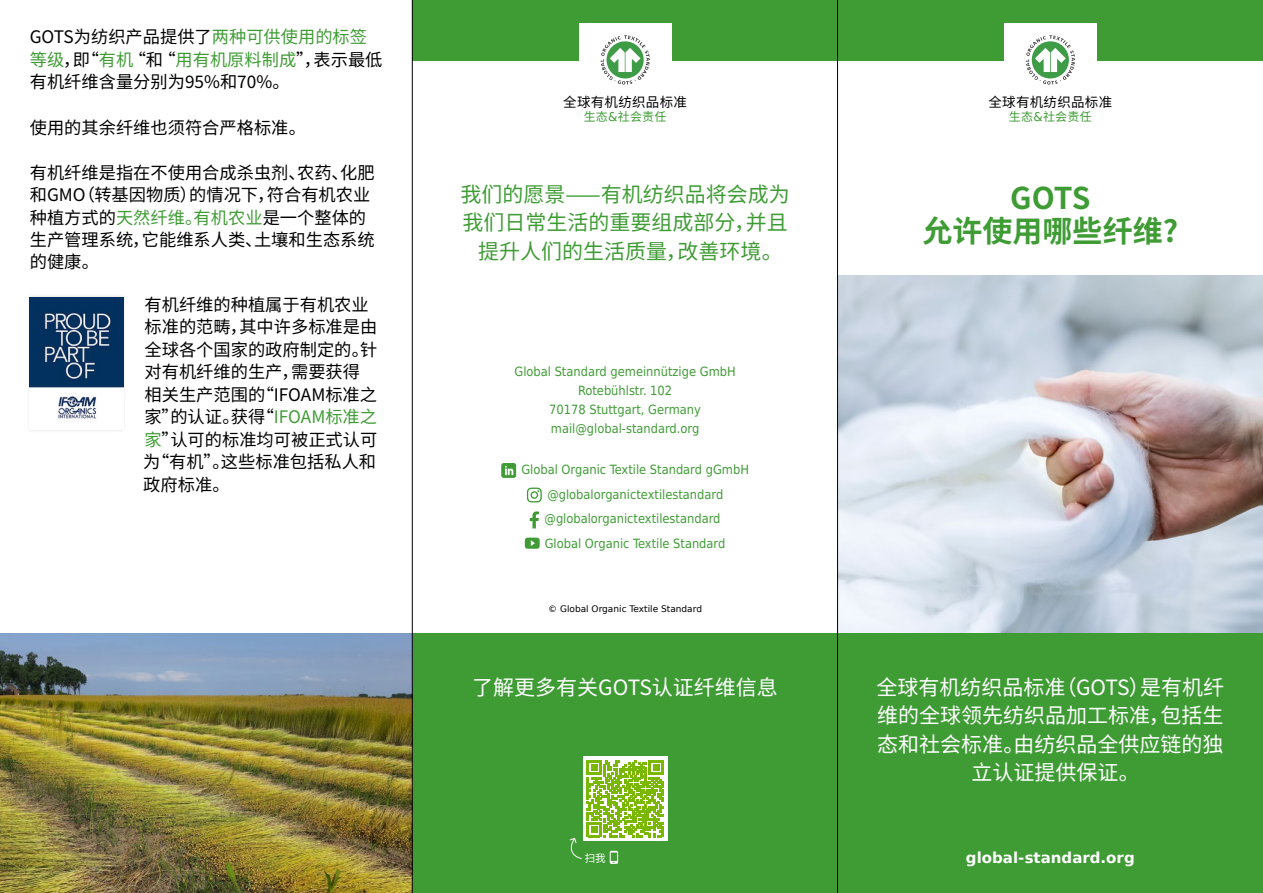
<style>
.page{position:relative;width:1263px;height:893px;background:#fff}
.page>*{position:absolute;margin:0;border:0;box-sizing:border-box;transform-origin:0 0}
.t1{font:700 30px/33px "Noto Sans SC";color:#3f9c35;text-align:center}
.t2{font:21px/28.5px "Noto Sans SC";color:#fff;text-align:center}
.t3{font:21px/28.5px "Noto Sans SC";color:#3f9c35;text-align:center}
.t4{font:17.25px/22.5px "Noto Sans SC";color:#000}
.t5{font:700 15px "DejaVu Sans";color:#fff}
.t6{font:13.5px "Noto Sans SC";letter-spacing:.02em;color:#000}
.t7{font:12.75px/18.8px "DejaVu Sans Condensed";color:#3f9c35}
.t8{font:12px "Noto Sans SC";letter-spacing:.02em;color:#3f9c35}
.t9{font:10.5px "Noto Sans SC";color:#fff}
.t10{font:9px "DejaVu Sans";color:#000}
.s1{color:#3f9c35}
.s2{font-family:"DejaVu Sans"}
</style>
<div class="page">
<img style="left:838px;top:275px;width:425px;height:359px">
<div style="left:412px;top:634px;width:851px;height:259px;background:#3f9c35"></div>
<img style="left:0;top:634px;width:412px;height:259px">
<div style="left:412px;top:0;width:851px;height:60px;background:#3f9c35"></div>
<div style="left:1004px;top:23px;width:93px;height:74px;background:#fff"></div>
<svg style="left:1026px;top:35px;width:49px;height:50px"></svg>
<div style="left:579px;top:23px;width:92px;height:74px;background:#fff"></div>
<svg style="left:600px;top:35px;width:50px;height:50px"></svg>
<div style="left:27px;top:294px;width:100px;height:138px;background:#000;opacity:.15"></div>
<img style="left:30px;top:297px;width:93px;height:132px">
<div style="left:583px;top:757px;width:84px;height:84px;background:#fff"></div>
<svg style="left:569px;top:760px;width:94px;height:104px"></svg>
<svg style="left:527px;top:488px;width:15px;height:14px"></svg>
<svg style="left:501px;top:463px;width:15px;height:15px"></svg>
<svg style="left:530px;top:511px;width:9px;height:17px"></svg>
<svg style="left:525px;top:538px;width:15px;height:11px"></svg>
<hr style="left:837px;top:0;width:1px;height:893px;background:#000">
<hr style="left:412px;top:0;width:1px;height:893px;background:#000">
<p class="t4" style="left:30px;top:26px;width:354px">GOTS为纺织产品提供了<span class="s1">两种可供使用的标签等级</span>，即“<span class="s1">有机</span> “和 “<span class="s1">用有机原料制成</span>”，表示最低有机纤维含量分别为95%和70%。</p>
<p class="t4" style="left:30px;top:116px;width:278px">使用的其余纤维也须符合严格标准。</p>
<p class="t4" style="left:30px;top:161px;width:346px">有机纤维是指在不使用合成杀虫剂、农药、化肥和GMO（转基因物质）的情况下，符合有机农业种植方式的<span class="s1">天然纤维。有机农业</span>是一个整体的生产管理系统，它能维系人类、土壤和生态系统的健康。</p>
<p class="t4" style="left:143px;top:293px;width:236px">有机纤维的种植属于有机农业标准的范畴，其中许多标准是由全球各个国家的政府制定的。针对有机纤维的生产，需要获得相关生产范围的“IFOAM标准之家”的认证。获得“<span class="s1">IFOAM标准之家</span>”认可的标准均可被正式认可为“有机”。这些标准包括私人和政府标准。</p>
<p class="t6" style="left:563px;top:94px;width:125px">全球有机纺织品标准</p>
<p class="t8" style="left:584px;top:110px;width:84px">生态<span class="s2">&amp;</span>社会责任</p>
<p class="t3" style="left:460px;top:180px;width:331px">我们的愿景——有机纺织品将会成为我们日常生活的重要组成部分，并且提升人们的生活质量，改善环境。</p>
<p class="t7" style="left:514px;top:362px;width:223px;text-align:center">Global Standard gemeinnützige GmbH<br>Rotebühlstr. 102<br>70178 Stuttgart, Germany mail@global-standard.org</p>
<p class="t7" style="left:521px;top:460px;width:229px">Global Organic Textile Standard gGmbH</p>
<p class="t7" style="left:544px;top:506px;width:182px;line-height:24.5px">@globalorganictextilestandard<br>Global Organic Textile Standard</p>
<p class="t7" style="left:547px;top:485px;width:177px">@globalorganictextilestandard</p>
<p class="t10" style="left:548px;top:602px;width:155px">© Global Organic Textile Standard</p>
<p class="t2" style="left:472px;top:673px;width:307px">了解更多有关GOTS认证纤维信息</p>
<p class="t9" style="left:585px;top:852px;width:22px">扫我</p>
<p class="t6" style="left:988px;top:94px;width:125px">全球有机纺织品标准</p>
<p class="t8" style="left:1009px;top:110px;width:84px">生态<span class="s2">&amp;</span>社会责任</p>
<h1 class="t1" style="left:923px;top:182px;width:257px">GOTS<br>允许使用哪些纤维?</h1>
<p class="t2" style="left:876px;top:673px;width:349px">全球有机纺织品标准（GOTS）是有机纤维的全球领先纺织品加工标准，包括生态和社会标准。由纺织品全供应链的独立认证提供保证。</p>
<p class="t5" style="left:966px;top:846px;width:170px">global-standard.org</p>
</div>
